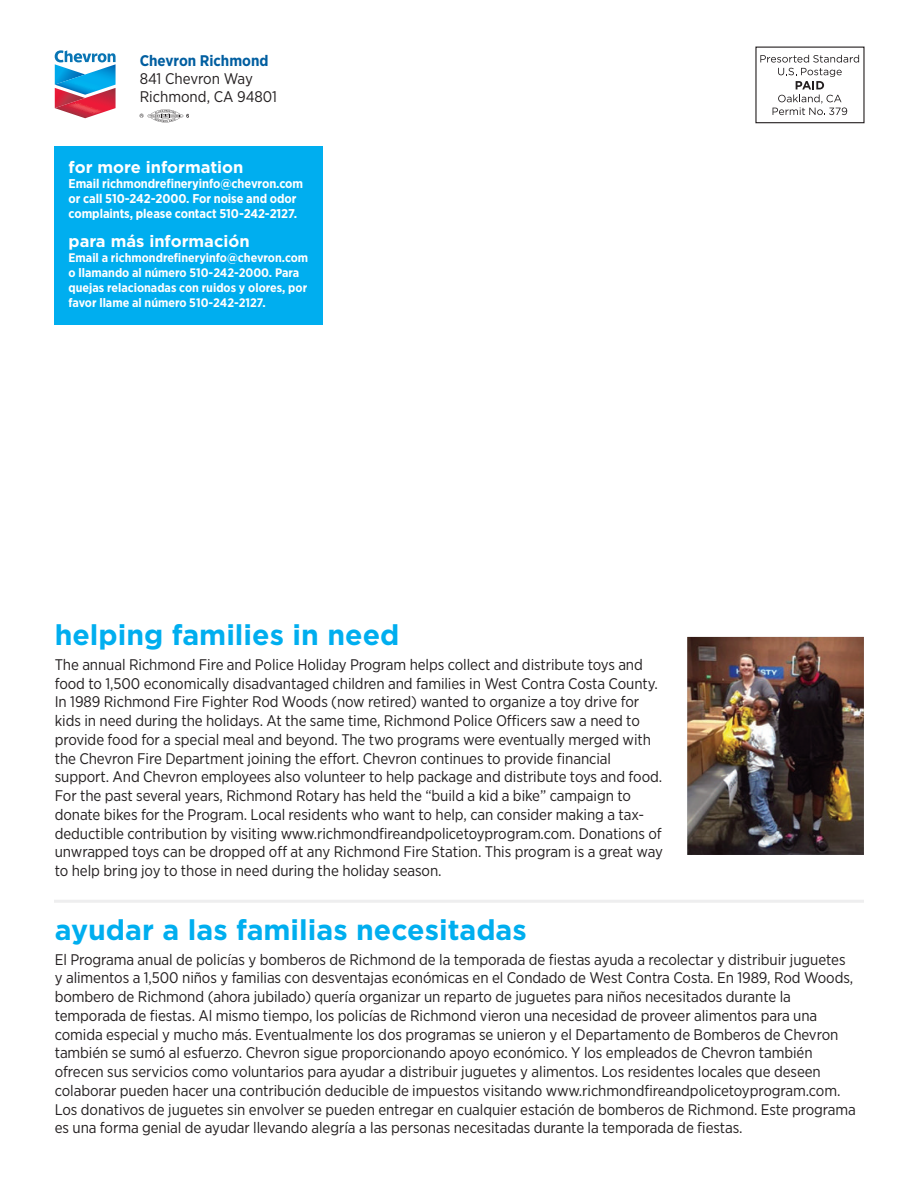
<style>
.page{position:relative;width:918px;height:1188px;background:#fff}
.page>*{position:absolute;margin:0;border:0;box-sizing:border-box;transform-origin:0 0}
.t1{font:700 28.5px "Gotham";color:#00aeef}
.t2{font:700 16.5px "Gotham";color:#fff}
.t3{font:15.3px/18.8px "Gotham Narrow";letter-spacing:-.005em;color:#231f20}
.t4{font:700 15.3px "Gotham Narrow";color:#005ea0}
.t5{font:700 12.75px/15px "Gotham Narrow";letter-spacing:-.005em;color:#fff}
.t6{font:700 12.3px/15px "Gotham Narrow";color:#fff}
</style>
<div class="page">
<img style="left:687px;top:637px;width:177px;height:218px">
<svg style="left:55px;top:50px;width:61px;height:68px"></svg>
<svg style="left:140px;top:109px;width:49px;height:13px"></svg>
<div style="left:55px;top:146px;width:268px;height:179px;background:#00aeef"></div>
<svg style="left:760px;top:55px;width:99px;height:34px"></svg>
<svg style="left:773px;top:95px;width:74px;height:20px"></svg>
<div style="left:755px;top:47px;width:110px;height:76px;border:1px solid #231f20"></div>
<hr style="left:54px;top:900px;width:810px;height:3px;background:#eeeeef">
<p class="t4" style="left:140px;top:56px;width:130px">Chevron Richmond</p>
<p class="t3" style="left:140px;top:71px;width:139px;line-height:18px">841 Chevron Way<br>Richmond, CA 94801</p>
<p class="t2" style="left:69px;top:158px;width:176px">for more information</p>
<p class="t5" style="left:69px;top:177px;width:236px">Email richmondrefineryinfo@chevron.com or call 510-242-2000. For noise and odor complaints, please contact 510-242-2127.</p>
<p class="t2" style="left:69px;top:231px;width:183px">para más información</p>
<p class="t6" style="left:69px;top:251px;width:241px">Email a richmondrefineryinfo@chevron.com o llamando al número 510-242-2000. Para quejas relacionadas con ruidos y olores, por favor llame al número 510-242-2127.</p>
<h1 class="t1" style="left:55px;top:619px;width:346px">helping families in need</h1>
<p class="t3" style="left:55px;top:656px;width:610px">The annual Richmond Fire and Police Holiday Program helps collect and distribute toys and food to 1,500 economically disadvantaged children and families in West Contra Costa County.<br>In 1989 Richmond Fire Fighter Rod Woods (now retired) wanted to organize a toy drive for kids in need during the holidays. At the same time, Richmond Police Officers saw a need to provide food for a special meal and beyond. The two programs were eventually merged with the Chevron Fire Department joining the effort. Chevron continues to provide financial support. And Chevron employees also volunteer to help package and distribute toys and food.<br>For the past several years, Richmond Rotary has held the “build a kid a bike” campaign to donate bikes for the Program. Local residents who want to help, can consider making a tax&shy;deductible contribution by visiting www.richmondfireandpolicetoyprogram.com. Donations of unwrapped toys can be dropped off at any Richmond Fire Station. This program is a great way to help bring joy to those in need during the holiday season.</p>
<h1 class="t1" style="left:55px;top:913px;width:474px">ayudar a las familias necesitadas</h1>
<p class="t3" style="left:55px;top:951px;width:803px">El Programa anual de policías y bomberos de Richmond de la temporada de fiestas ayuda a recolectar y distribuir juguetes y alimentos a 1,500 niños y familias con desventajas económicas en el Condado de West Contra Costa. En 1989, Rod Woods, bombero de Richmond (ahora jubilado) quería organizar un reparto de juguetes para niños necesitados durante la temporada de fiestas. Al mismo tiempo, los policías de Richmond vieron una necesidad de proveer alimentos para una comida especial y mucho más. Eventualmente los dos programas se unieron y el Departamento de Bomberos de Chevron también se sumó al esfuerzo. Chevron sigue proporcionando apoyo económico. Y los empleados de Chevron también ofrecen sus servicios como voluntarios para ayudar a distribuir juguetes y alimentos. Los residentes locales que deseen colaborar pueden hacer una contribución deducible de impuestos visitando www.richmondfireandpolicetoyprogram.com.<br>Los donativos de juguetes sin envolver se pueden entregar en cualquier estación de bomberos de Richmond. Este programa es una forma genial de ayudar llevando alegría a las personas necesitadas durante la temporada de fiestas.</p>
</div>
